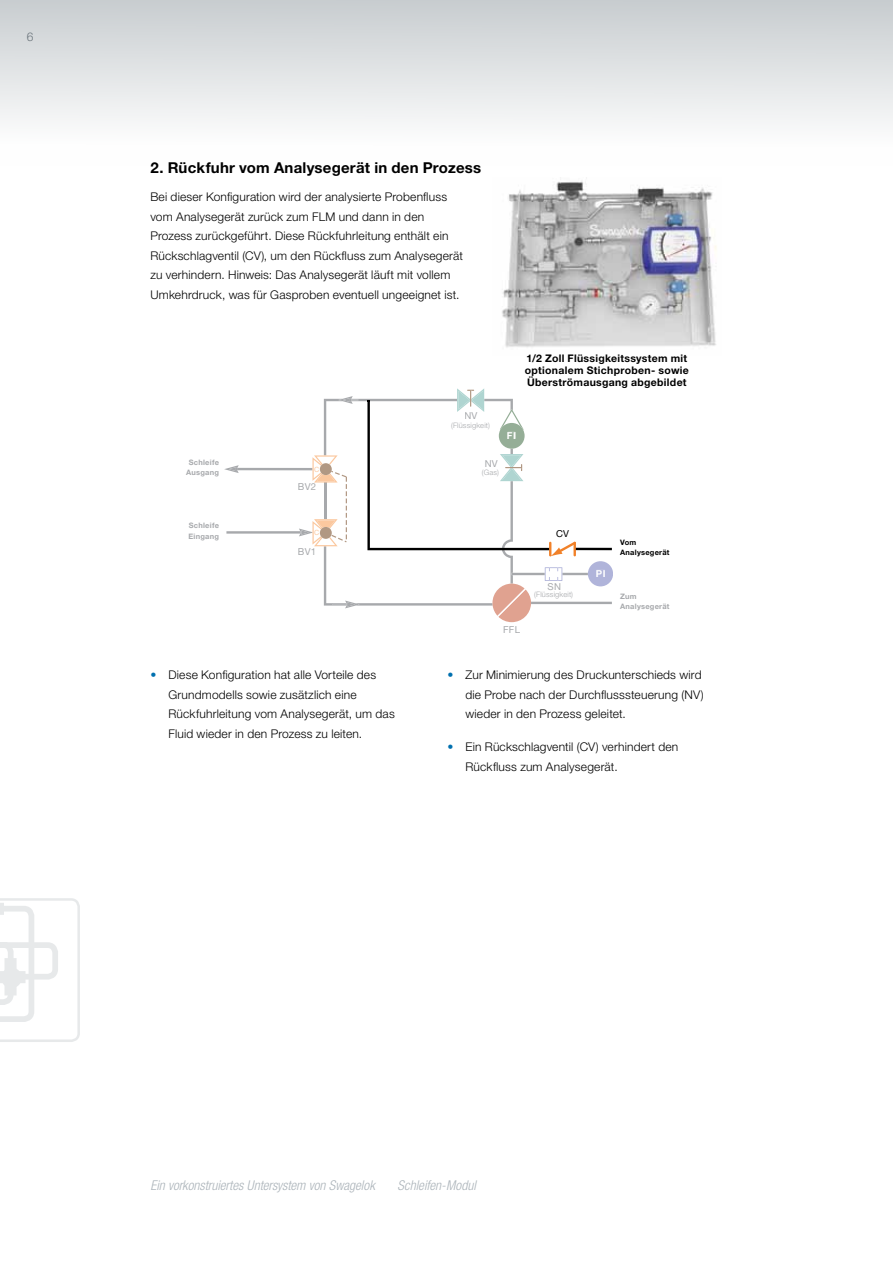
<style>
.page{position:relative;width:893px;height:1263px;background:#fff}
.page>*{position:absolute;margin:0;border:0;box-sizing:border-box;transform-origin:0 0}
.Subhead_2{font:700 15px "Helvetica Neue LT Std";letter-spacing:.015em;color:#000}
.t1{font:italic 300 condensed 13.5px "Helvetica Neue LT Std";color:#acb4ba}
.Body_hang{font:300 12px/19.5px "Helvetica Neue LT Std";letter-spacing:.015em;color:#000}
.Body{font:300 12px/19.5px "Helvetica Neue LT Std";letter-spacing:.015em;color:#000}
.t2{font:300 12px "Helvetica Neue LT Std";color:#6a747b}
.Image_title{font:700 10.5px/12px "Helvetica Neue LT Std";letter-spacing:.025em;color:#000}
.t3{font:9.6px "Helvetica Neue LT Std";letter-spacing:.025em;color:#a7a9ac}
.t4{font:700 9.6px "Helvetica Neue LT Std";color:#fff}
.t5{font:9.6px "Helvetica Neue LT Std";color:#000}
.t6{font:700 7.5px/10.5px "Helvetica Neue LT Std";letter-spacing:.03em;color:#a7a9ac}
.t7{font:300 7.5px "Helvetica Neue LT Std";letter-spacing:.025em;color:#a7a9ac}
.t8{font:700 7.5px/10.5px "Helvetica Neue LT Std";letter-spacing:.03em;color:#000}
.t9{font:7.2px "Helvetica Neue LT Std";color:#fbc89f}
.s1{color:#0070af}
</style>
<div class="page">
<div style="left:0;top:0;width:893px;height:165px;background:linear-gradient(to bottom,#c8cdd0,#fff)"></div>
<svg style="left:224px;top:388px;width:389px;height:234px"></svg>
<div style="left:508px;top:432px;width:7px;height:7px;background:#95ae97"></div>
<svg style="left:0;top:898px;width:80px;height:144px"></svg>
<img style="left:502px;top:181px;width:215px;height:167px">
<p class="t2" style="left:27px;top:29px;width:8px">6</p>
<p class="Subhead_2" style="left:150px;top:158px;width:332px">2. Rückfuhr vom Analysegerät in den Prozess</p>
<p class="Body" style="left:150px;top:187px;width:314px">Bei dieser Konfiguration wird der analysierte Probenfluss vom Analysegerät zurück zum FLM und dann in den Prozess zurückgeführt. Diese Rückfuhrleitung enthält ein Rückschlagventil (CV), um den Rückfluss zum Analysegerät zu verhindern. Hinweis: Das Analysegerät läuft mit vollem Umkehrdruck, was für Gasproben eventuell ungeeignet ist.</p>
<p class="t6" style="left:186px;top:456px;width:34px;text-align:center">Schleife<br>Ausgang</p>
<p class="t6" style="left:188px;top:520px;width:32px">Schleife<br>Eingang</p>
<p class="t9" style="left:314px;top:465px;width:7px">C</p>
<p class="t3" style="left:298px;top:481px;width:20px">BV2</p>
<p class="t9" style="left:314px;top:528px;width:7px">C</p>
<p class="t3" style="left:298px;top:546px;width:20px">BV1</p>
<p class="Image_title" style="left:525px;top:352px;width:166px">1/2 Zoll Flüssigkeitssystem mit optionalem Stichproben- sowie<br>Überströmausgang abgebildet</p>
<p class="t3" style="left:464px;top:410px;width:15px">NV</p>
<p class="t7" style="left:451px;top:420px;width:40px">(Flüssigkeit)</p>
<p class="t3" style="left:485px;top:458px;width:15px">NV</p>
<p class="t7" style="left:482px;top:468px;width:19px">(Gas)</p>
<p class="t4" style="left:507px;top:429px;width:11px">FI</p>
<p class="t5" style="left:556px;top:528px;width:15px">CV</p>
<p class="t3" style="left:548px;top:581px;width:15px">SN</p>
<p class="t7" style="left:534px;top:590px;width:40px">(Flüssigkeit)</p>
<p class="t4" style="left:596px;top:567px;width:11px">PI</p>
<p class="t8" style="left:620px;top:536px;width:51px">Vom<br>Analysegerät</p>
<p class="t6" style="left:620px;top:591px;width:51px">Zum<br>Analysegerät</p>
<p class="t3" style="left:503px;top:623px;width:18px">FFL</p>
<p class="Body_hang" style="left:168px;top:665px;width:228px;text-indent:-18px"><span class="s1">•</span> Diese Konfiguration hat alle Vorteile des Grundmodells sowie zusätzlich eine Rückfuhrleitung vom Analysegerät, um das Fluid wieder in den Prozess zu leiten.</p>
<p class="Body_hang" style="left:465px;top:665px;width:240px;text-indent:-18px"><span class="s1">•</span> Zur Minimierung des Druckunterschieds wird die Probe nach der Durchflusssteuerung (NV) wieder in den Prozess geleitet.</p>
<p class="Body_hang" style="left:465px;top:737px;width:214px;text-indent:-18px"><span class="s1">•</span> Ein Rückschlagventil (CV) verhindert den<br>Rückfluss zum Analysegerät.</p>
<p class="t1" style="left:150px;top:1178px;width:226px">Ein vorkonstruiertes Untersystem von Swagelok</p>
<p class="t1" style="left:398px;top:1178px;width:80px">Schleifen-Modul</p>
</div>
